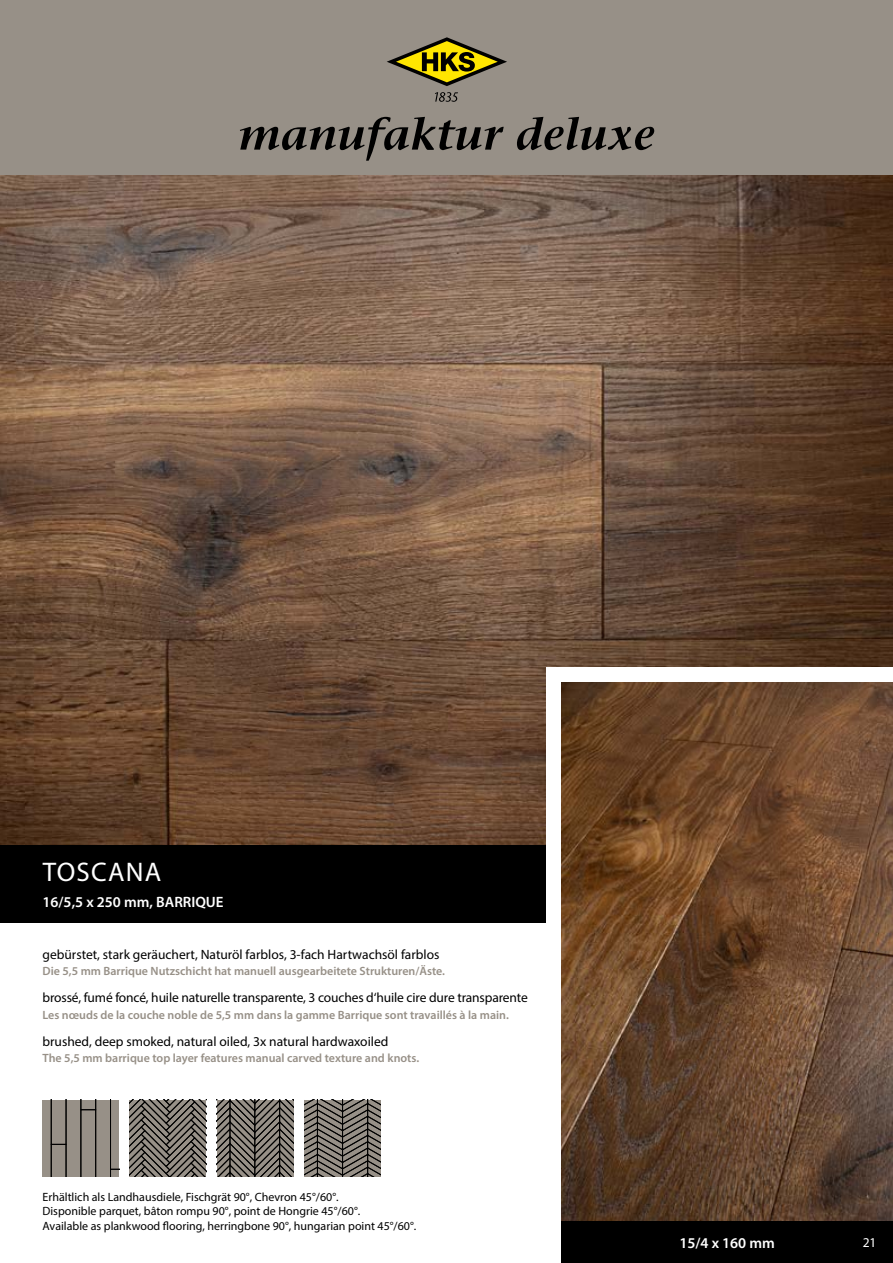
<style>
.page{position:relative;width:893px;height:1263px;background:#fff}
.page>*{position:absolute;margin:0;border:0;box-sizing:border-box;transform-origin:0 0}
.t1{font:27px "Myriad Pro";letter-spacing:.045em;color:#fff}
.t2{font:600 15px "Myriad Pro";color:#fff}
.t3{font:13.5px "Myriad Pro";color:#000}
.t4{font:13.5px "Myriad Pro";color:#fff}
.t5{font:600 12px "Myriad Pro";color:#979087}
.t6{font:12px/14.4px "Myriad Pro";color:#000}
</style>
<div class="page">
<div style="left:0;top:0;width:893px;height:175px;background:#979087"></div>
<svg style="left:387px;top:37px;width:120px;height:49px"></svg>
<svg style="left:435px;top:92px;width:23px;height:10px"></svg>
<svg style="left:240px;top:117px;width:264px;height:44px"></svg>
<svg style="left:517px;top:117px;width:137px;height:33px"></svg>
<div style="left:0;top:844px;width:546px;height:79px;background:#000"></div>
<svg style="left:130px;top:1100px;width:76px;height:76px;background:#6a655f"></svg>
<svg style="left:217px;top:1100px;width:76px;height:76px;background:#68635d"></svg>
<svg style="left:304px;top:1100px;width:77px;height:76px;background:#6d6861"></svg>
<svg style="left:43px;top:1100px;width:76px;height:76px;background:#888279"></svg>
<img style="left:0;top:175px;width:893px;height:669px">
<div style="left:546px;top:668px;width:347px;height:595px;background:#fff"></div>
<div style="left:561px;top:1220px;width:332px;height:43px;background:#000"></div>
<img style="left:561px;top:682px;width:332px;height:538px">
<h1 class="t1" style="left:43px;top:856px;width:120px">TOSCANA</h1>
<p class="t2" style="left:43px;top:892px;width:183px">16/5,5 x 250 mm, BARRIQUE</p>
<p class="t3" style="left:43px;top:946px;width:399px">gebürstet, stark geräuchert, Naturöl farblos, 3-fach Hartwachsöl farblos</p>
<p class="t5" style="left:43px;top:963px;width:404px">Die 5,5 mm Barrique Nutzschicht hat manuell ausgearbeitete Strukturen/Äste.</p>
<p class="t5" style="left:43px;top:1007px;width:468px">Les nœuds de la couche noble de 5,5 mm dans la gamme Barrique sont travaillés à la main.</p>
<p class="t5" style="left:43px;top:1051px;width:378px">The 5,5 mm barrique top layer features manual carved texture and knots.</p>
<p class="t3" style="left:43px;top:989px;width:487px">brossé, fumé foncé, huile naturelle transparente, 3 couches d‘huile cire dure transparente</p>
<p class="t3" style="left:43px;top:1033px;width:347px">brushed, deep smoked, natural oiled, 3x natural hardwaxoiled</p>
<p class="t6" style="left:43px;top:1189px;width:375px">Erhältlich als Landhausdiele, Fischgrät 90°, Chevron 45°/60°.<br>Disponible parquet, bâton rompu 90°, point de Hongrie 45°/60°.<br>Available as plankwood flooring, herringbone 90°, hungarian point 45°/60°.</p>
<p class="t2" style="left:679px;top:1233px;width:97px">15/4 x 160 mm</p>
<p class="t4" style="left:863px;top:1234px;width:15px">21</p>
</div>
